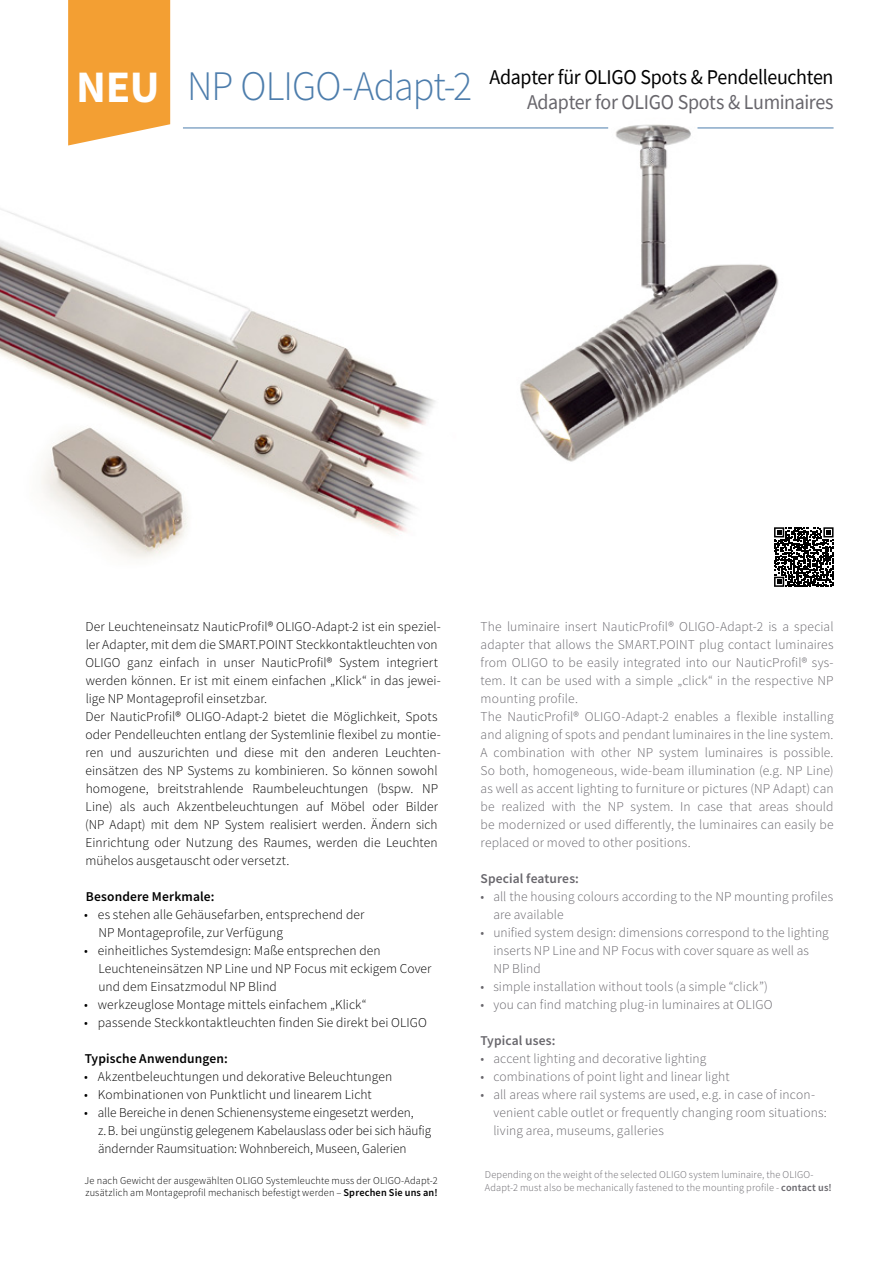
<style>
.page{position:relative;width:893px;height:1263px;background:#fff}
.page>*{position:absolute;margin:0;border:0;box-sizing:border-box;transform-origin:0 0}
.Überschrift-20_engli{font:700 45px "Source Sans Pro";color:#fff}
.Titel{font:300 42px "Source Sans Pro";letter-spacing:-.025em;color:#4d7dac;scale:.95 1}
.Überschrift-15_engli{font:21px "Source Sans Pro";letter-spacing:-.015em;color:#000;scale:.95 1}
.Überschrift-15_engli-2{font:21px "Source Sans Pro";letter-spacing:-.015em;color:#68666c;scale:.95 1}
.Fließtext{font:300 13.5px/18px "Source Sans Pro";letter-spacing:.005em;color:#000}
.Fließtext_englisch{font:300 13.5px/18px "Source Sans Pro";letter-spacing:.01em;color:#68666c}
.Fließtext_fett{font:600 13.5px "Source Sans Pro";letter-spacing:.01em;color:#000}
.Fließtext_englisch_f{font:600 13.5px "Source Sans Pro";letter-spacing:.01em;color:#68666c}
.Fließtext-2{font:300 10.5px/12.6px "Source Sans Pro";letter-spacing:.015em;color:#000}
.Fließtext_englisch-2{font:300 10.5px/12.6px "Source Sans Pro";letter-spacing:.015em;color:#68666c}
.s1{font-weight:600}
</style>
<div class="page">
<img style="left:0;top:208px;width:436px;height:351px">
<img style="left:487px;top:124px;width:314px;height:338px">
<svg style="left:774px;top:527px;width:59px;height:60px"></svg>
<hr style="left:697px;top:128px;width:136px;height:1px;background:#4d7dac">
<hr style="left:183px;top:128px;width:425px;height:1px;background:#4d7dac">
<svg style="left:68px;top:0;width:102px;height:145px;background:#f3a541"></svg>
<p class="Überschrift-20_engli" style="left:76px;top:56px;width:85px">NEU</p>
<p class="Titel" style="left:187px;top:60px;width:302px">NP OLIGO-Adapt-2</p>
<p class="Überschrift-15_engli" style="left:490px;top:63px;width:363px">Adapter für OLIGO Spots &amp; Pendelleuchten</p>
<p class="Überschrift-15_engli-2" style="left:527px;top:89px;width:324px">Adapter for OLIGO Spots &amp; Luminaires</p>
<p class="Fließtext" style="left:85px;top:617px;width:357px">Der Leuchteneinsatz NauticProfil® OLIGO-Adapt-2 ist ein speziel&shy;ler Adapter, mit dem die SMART.POINT Steckkontaktleuchten von OLIGO ganz einfach in unser NauticProfil® System integriert werden können. Er ist mit einem einfachen „Klick“ in das jewei&shy;lige NP Montageprofil einsetzbar.</p>
<p class="Fließtext" style="left:85px;top:707px;width:357px">Der NauticProfil® OLIGO-Adapt-2 bietet die Möglichkeit, Spots oder Pendelleuchten entlang der Systemlinie flexibel zu montie&shy;ren und auszurichten und diese mit den anderen Leuchten&shy;einsätzen des NP Systems zu kombinieren. So können sowohl homogene, breitstrahlende Raumbeleuchtungen (bspw. NP Line) als auch Akzentbeleuchtungen auf Möbel oder Bilder (NP Adapt) mit dem NP System realisiert werden. Ändern sich Einrichtung oder Nutzung des Raumes, werden die Leuchten mühelos ausgetauscht oder versetzt.</p>
<p class="Fließtext_fett" style="left:86px;top:888px;width:130px">Besondere Merkmale:</p>
<p class="Fließtext" style="left:98px;top:905px;width:267px;text-indent:-14px">• es stehen alle Gehäusefarben, entsprechend der<br>NP Montageprofile, zur Verfügung</p>
<p class="Fließtext" style="left:98px;top:941px;width:335px;text-indent:-14px">• einheitliches Systemdesign: Maße entsprechen den<br>Leuchteneinsätzen NP Line und NP Focus mit eckigem Cover und dem Einsatzmodul NP Blind</p>
<p class="Fließtext" style="left:84px;top:995px;width:284px">• werkzeuglose Montage mittels einfachem „Klick“</p>
<p class="Fließtext" style="left:84px;top:1013px;width:344px">• passende Steckkontaktleuchten finden Sie direkt bei OLIGO</p>
<p class="Fließtext_fett" style="left:85px;top:1050px;width:145px">Typische Anwendungen:</p>
<p class="Fließtext" style="left:84px;top:1067px;width:309px">• Akzentbeleuchtungen und dekorative Beleuchtungen</p>
<p class="Fließtext" style="left:84px;top:1085px;width:289px">• Kombinationen von Punktlicht und linearem Licht</p>
<p class="Fließtext" style="left:98px;top:1103px;width:335px;text-indent:-14px">• alle Bereiche in denen Schienensysteme eingesetzt werden, z.B. bei ungünstig gelegenem Kabelauslass oder bei sich häufig ändernder Raumsituation: Wohnbereich, Museen, Galerien</p>
<p class="Fließtext-2" style="left:85px;top:1174px;width:355px">Je nach Gewicht der ausgewählten OLIGO Systemleuchte muss der OLIGO-Adapt-2 zusätzlich am Montageprofil mechanisch befestigt werden – <span class="s1">Sprechen Sie uns an!</span></p>
<p class="Fließtext_englisch" style="left:481px;top:617px;width:354px;text-align:justify">The luminaire insert NauticProfil® OLIGO-Adapt-2 is a special adapter that allows the SMART.POINT plug contact luminaires from OLIGO to be easily integrated into our NauticProfil® sys&shy;tem. It can be used with a simple „click“ in the respective NP mounting profile.</p>
<p class="Fließtext_englisch" style="left:481px;top:707px;width:354px;text-align:justify">The NauticProfil® OLIGO-Adapt-2 enables a flexible installing and aligning of spots and pendant luminaires in the line system.<br>A combination with other NP system luminaires is possible.<br>So both, homogeneous, wide-beam illumination (e.g. NP Line) as well as accent lighting to furniture or pictures (NP Adapt) can be realized with the NP system. In case that areas should be modernized or used differently, the luminaires can easily be replaced or moved to other positions.</p>
<p class="Fließtext_englisch_f" style="left:481px;top:870px;width:100px">Special features:</p>
<p class="Fließtext_englisch" style="left:493px;top:887px;width:341px;text-indent:-13px">• all the housing colours according to the NP mounting profiles are available</p>
<p class="Fließtext_englisch" style="left:493px;top:923px;width:337px;text-indent:-13px">• unified system design: dimensions correspond to the lighting inserts NP Line and NP Focus with cover square as well as<br>NP Blind</p>
<p class="Fließtext_englisch" style="left:481px;top:977px;width:289px">• simple installation without tools (a simple “click”)</p>
<p class="Fließtext_englisch" style="left:481px;top:995px;width:293px">• you can find matching plug-in luminaires at OLIGO</p>
<p class="Fließtext_englisch_f" style="left:481px;top:1032px;width:76px">Typical uses:</p>
<p class="Fließtext_englisch" style="left:481px;top:1049px;width:227px">• accent lighting and decorative lighting</p>
<p class="Fließtext_englisch" style="left:481px;top:1067px;width:250px">• combinations of point light and linear light</p>
<p class="Fließtext_englisch" style="left:493px;top:1085px;width:335px;text-indent:-13px">• all areas where rail systems are used, e.g. in case of incon&shy;venient cable outlet or frequently changing room situations: living area, museums, galleries</p>
<p class="Fließtext_englisch-2" style="left:485px;top:1168px;width:348px">Depending on the weight of the selected OLIGO system luminaire, the OLIGO-<br>Adapt-2 must also be mechanically fastened to the mounting profile - <span class="s1">contact us!</span></p>
</div>
